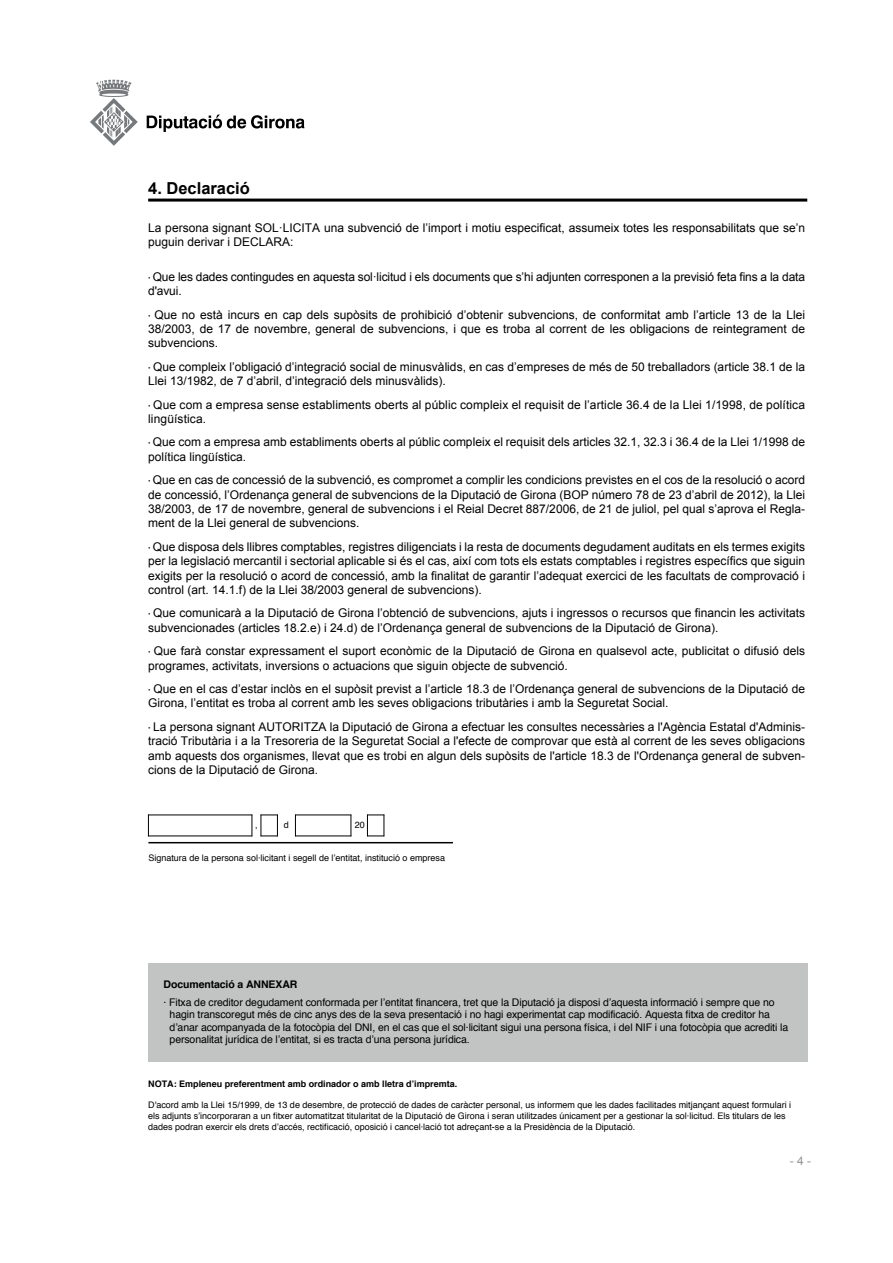
<style>
.page{position:relative;width:893px;height:1263px;background:#fff}
.page>*{position:absolute;margin:0;border:0;box-sizing:border-box;transform-origin:0 0}
.t1{font:700 16.5px "Arial";color:#000}
.t2{font:12px/14.4px "Arial";color:#000}
.t3{font:12px "Arial";color:#939598}
.t4{font:10.5px/12.6px "Helvetica";letter-spacing:-.01em;color:#000001}
.t5{font:700 10.5px "Helvetica";letter-spacing:-.01em;color:#000001}
.t6{font:9px/10.8px "Helvetica";color:#000}
.t7{font:700 9px "Helvetica";color:#000}
.s1{font-family:"Myriad Pro"}
</style>
<div class="page">
<hr style="left:295px;top:814px;width:56px;height:1px;background:#000">
<svg style="left:295px;top:814px;width:1px;height:21px"></svg>
<hr style="left:295px;top:835px;width:56px;height:1px;background:#000">
<svg style="left:351px;top:814px;width:1px;height:22px"></svg>
<svg style="left:261px;top:814px;width:17px;height:22px"></svg>
<hr style="left:148px;top:814px;width:104px;height:1px;background:#000">
<svg style="left:148px;top:814px;width:1px;height:21px"></svg>
<hr style="left:148px;top:835px;width:104px;height:1px;background:#000">
<svg style="left:252px;top:814px;width:1px;height:22px"></svg>
<svg style="left:367px;top:814px;width:18px;height:22px"></svg>
<hr style="left:148px;top:842px;width:305px;height:1px;background:#000">
<hr style="left:148px;top:199px;width:659px;height:3px;background:#000">
<svg style="left:147px;top:115px;width:158px;height:17px"></svg>
<svg style="left:90px;top:79px;width:48px;height:67px"></svg>
<div style="left:148px;top:964px;width:659px;height:98px;background:#c2c3c3"></div>
<h1 class="t1" style="left:148px;top:177px;width:103px">4. Declaració</h1>
<p class="t2" style="left:148px;top:220px;width:658px">La persona signant SOL·LICITA una subvenció de l’import i motiu especificat, assumeix totes les responsabilitats que se’n puguin derivar i DECLARA:</p>
<p class="t2" style="left:148px;top:269px;width:658px"><span class="s1">·</span> Que les dades contingudes en aquesta sol·licitud i els documents que s’hi adjunten corresponen a la previsió feta fins a la data d'avui.</p>
<p class="t2" style="left:148px;top:307px;width:658px;text-align:justify"><span class="s1">·</span> Que no està incurs en cap dels supòsits de prohibició d’obtenir subvencions, de conformitat amb l’article 13 de la Llei 38/2003, de 17 de novembre, general de subvencions, i que es troba al corrent de les obligacions de reintegrament de subvencions.</p>
<p class="t2" style="left:148px;top:359px;width:658px"><span class="s1">·</span> Que compleix l’obligació d’integració social de minusvàlids, en cas d’empreses de més de 50 treballadors (article 38.1 de la<br>Llei 13/1982, de 7 d’abril, d’integració dels minusvàlids).</p>
<p class="t2" style="left:148px;top:397px;width:658px"><span class="s1">·</span> Que com a empresa sense establiments oberts al públic compleix el requisit de l’article 36.4 de la Llei 1/1998, de política lingüística.</p>
<p class="t2" style="left:148px;top:435px;width:658px"><span class="s1">·</span> Que com a empresa amb establiments oberts al públic compleix el requisit dels articles 32.1, 32.3 i 36.4 de la Llei 1/1998 de política lingüística.</p>
<p class="t2" style="left:148px;top:473px;width:658px;text-align:justify"><span class="s1">·</span> Que en cas de concessió de la subvenció, es compromet a complir les condicions previstes en el cos de la resolució o acord de concessió, l’Ordenança general de subvencions de la Diputació de Girona (BOP número 78 de 23 d’abril de 2012), la Llei 38/2003, de 17 de novembre, general de subvencions i el Reial Decret 887/2006, de 21 de juliol, pel qual s’aprova el Regla&shy;ment de la Llei general de subvencions.</p>
<p class="t2" style="left:148px;top:539px;width:658px;text-align:justify"><span class="s1">·</span> Que disposa dels llibres comptables, registres diligenciats i la resta de documents degudament auditats en els termes exigits per la legislació mercantil i sectorial aplicable si és el cas, així com tots els estats comptables i registres específics que siguin exigits per la resolució o acord de concessió, amb la finalitat de garantir l’adequat exercici de les facultats de comprovació i control (art. 14.1.f) de la Llei 38/2003 general de subvencions).</p>
<p class="t2" style="left:148px;top:606px;width:658px"><span class="s1">·</span> Que comunicarà a la Diputació de Girona l’obtenció de subvencions, ajuts i ingressos o recursos que financin les activitats subvencionades (articles 18.2.e) i 24.d) de l’Ordenança general de subvencions de la Diputació de Girona).</p>
<p class="t2" style="left:148px;top:644px;width:658px"><span class="s1">·</span> Que farà constar expressament el suport econòmic de la Diputació de Girona en qualsevol acte, publicitat o difusió dels programes, activitats, inversions o actuacions que siguin objecte de subvenció.</p>
<p class="t2" style="left:148px;top:682px;width:658px"><span class="s1">·</span> Que en el cas d’estar inclòs en el supòsit previst a l’article 18.3 de l’Ordenança general de subvencions de la Diputació de<br>Girona, l’entitat es troba al corrent amb les seves obligacions tributàries i amb la Seguretat Social.</p>
<p class="t2" style="left:148px;top:719px;width:658px;text-align:justify"><span class="s1">·</span> La persona signant AUTORITZA la Diputació de Girona a efectuar les consultes necessàries a l'Agència Estatal d'Adminis&shy;tració Tributària i a la Tresoreria de la Seguretat Social a l'efecte de comprovar que està al corrent de les seves obligacions amb aquests dos organismes, llevat que es trobi en algun dels supòsits de l'article 18.3 de l'Ordenança general de subven&shy;cions de la Diputació de Girona.</p>
<p class="t6" style="left:284px;top:819px;width:7px">d</p>
<p class="t6" style="left:355px;top:819px;width:12px">20</p>
<p class="t6" style="left:148px;top:853px;width:298px">Signatura de la persona sol·licitant i segell de l’entitat, institució o empresa</p>
<p class="t6" style="left:255px;top:819px;width:4px">,</p>
<p class="t5" style="left:164px;top:976px;width:135px">Documentació a ANNEXAR</p>
<p class="t4" style="left:170px;top:996px;width:620px;text-indent:-6px">· Fitxa de creditor degudament conformada per l’entitat financera, tret que la Diputació ja disposi d’aquesta informació i sempre que no hagin transcoregut més de cinc anys des de la seva presentació i no hagi experimentat cap modificació. Aquesta fitxa de creditor ha d’anar acompanyada de la fotocòpia del DNI, en el cas que el sol·licitant sigui una persona física, i del NIF i una fotocòpia que acrediti la personalitat jurídica de l’entitat, si es tracta d’una persona jurídica.</p>
<p class="t7" style="left:148px;top:1076px;width:311px">NOTA: Empleneu preferentment amb ordinador o amb lletra d’impremta.</p>
<p class="t6" style="left:148px;top:1100px;width:645px">D'acord amb la Llei 15/1999, de 13 de desembre, de protecció de dades de caràcter personal, us informem que les dades facilitades mitjançant aquest formulari i els adjunts s’incorporaran a un fitxer automatitzat titularitat de la Diputació de Girona i seran utilitzades únicament per a gestionar la sol·licitud. Els titulars de les dades podran exercir els drets d’accés, rectificació, oposició i cancel·lació tot adreçant-se a la Presidència de la Diputació.</p>
<p class="t3" style="left:790px;top:1153px;width:23px">- 4 -</p>
</div>
